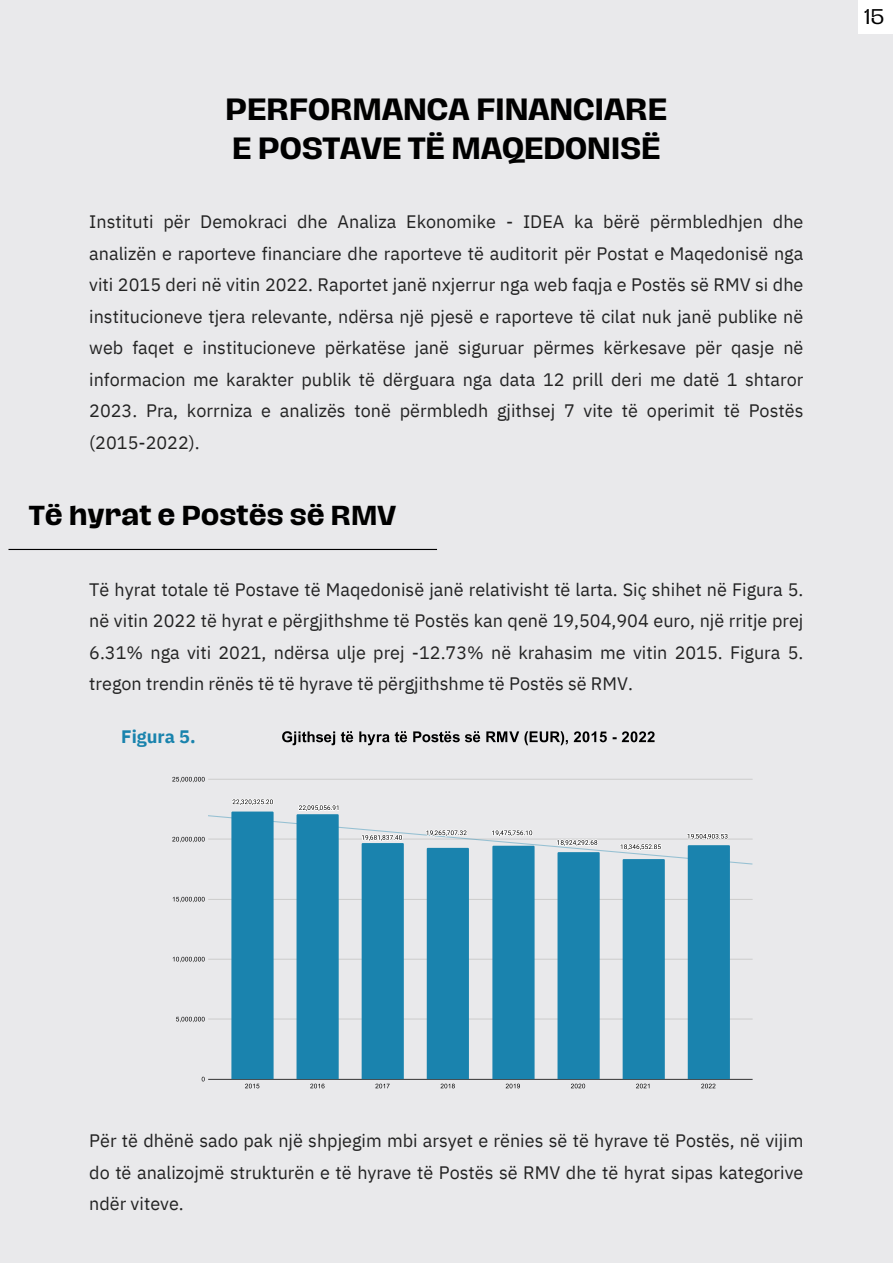
<style>
.page{position:relative;width:893px;height:1264px;background:#fff}
.page>*{position:absolute;margin:0;border:0;box-sizing:border-box;transform-origin:0 0}
.t1{font:700 28.2px/39.3px "Hagrid Text";color:#000}
.t2{font:700 25.2px "Hagrid Text";color:#000}
.t3{font:19.5px "Hagrid Text";color:#000}
.t4{font:18px/31.5px "IBM Plex Sans";color:#222;text-align:justify}
.t5{font:700 18px "IBM Plex Sans";color:#1983ad}
</style>
<div class="page">
<div style="left:0;top:0;width:892px;height:1262px;background:#e9e9eb"></div>
<hr style="left:8px;top:549px;width:429px;height:1px;background:#000">
<hr style="left:208px;top:779px;width:544px;height:1px;background:#ccc">
<svg style="left:172px;top:776px;width:33px;height:6px"></svg>
<svg style="left:172px;top:799px;width:580px;height:289px"></svg>
<svg style="left:282px;top:731px;width:372px;height:14px"></svg>
<div style="left:858px;top:0;width:34px;height:34px;background:#fff"></div>
<p class="t1" style="left:225px;top:90px;width:443px">PERFORMANCA FINANCIARE<br>E POSTAVE TË MAQEDONISË</p>
<p class="t4" style="left:89px;top:206px;width:715px">Instituti për Demokraci dhe Analiza Ekonomike - IDEA ka bërë përmbledhjen dhe analizën e raporteve financiare dhe raporteve të auditorit për Postat e Maqedonisë nga viti 2015 deri në vitin 2022. Raportet janë nxjerrur nga web faqja e Postës së RMV si dhe institucioneve tjera relevante, ndërsa një pjesë e raporteve të cilat nuk janë publike në web faqet e institucioneve përkatëse janë siguruar përmes kërkesave për qasje në informacion me karakter publik të dërguara nga data 12 prill deri me datë 1 shtaror 2023. Pra, korrniza e analizës tonë përmbledh gjithsej 7 vite të operimit të Postës (2015-2022).</p>
<p class="t2" style="left:29px;top:503px;width:368px">Të hyrat e Postës së RMV</p>
<p class="t4" style="left:89px;top:573px;width:715px">Të hyrat totale të Postave të Maqedonisë janë relativisht të larta. Siç shihet në Figura 5. në vitin 2022 të hyrat e përgjithshme të Postës kan qenë 19,504,904 euro, një rritje prej 6.31% nga viti 2021, ndërsa ulje prej -12.73% në krahasim me vitin 2015. Figura 5. tregon trendin rënës të të hyrave të përgjithshme të Postës së RMV.</p>
<p class="t5" style="left:121px;top:724px;width:76px">Figura 5.</p>
<p class="t3" style="left:863px;top:7px;width:22px">15</p>
<p class="t4" style="left:89px;top:1124px;width:715px">Për të dhënë sado pak një shpjegim mbi arsyet e rënies së të hyrave të Postës, në vijim do të analizojmë strukturën e të hyrave të Postës së RMV dhe të hyrat sipas kategorive ndër viteve.</p>
</div>
